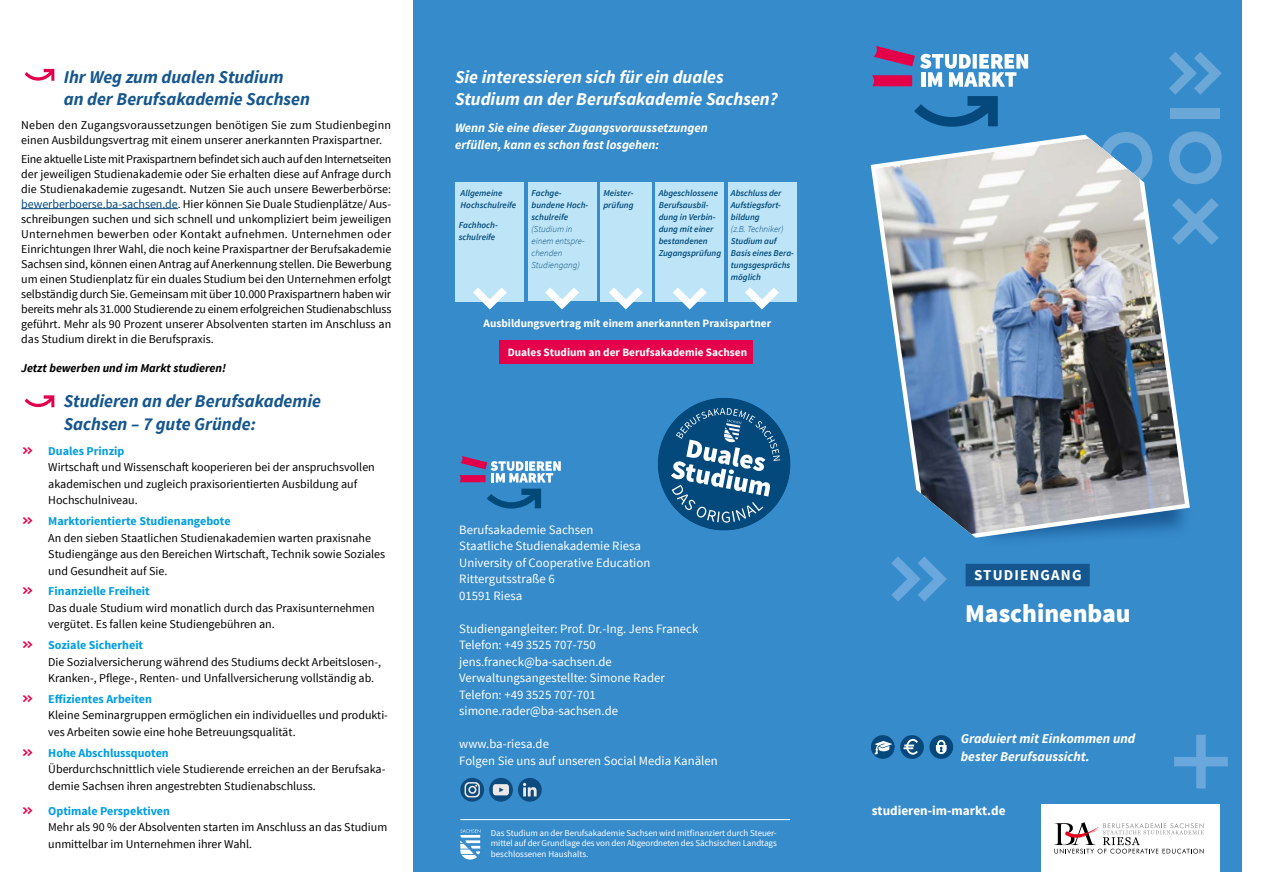
<style>
.page{position:relative;width:1263px;height:893px;background:#fff}
.page>*{position:absolute;margin:0;border:0;box-sizing:border-box;transform-origin:0 0}
.Titel{font:900 25.5px "Source Sans Pro";color:#fff}
.t1{font:italic 700 18px/22.5px "Source Sans Pro";color:#15568f}
.t2{font:italic 700 18px/22.5px "Source Sans Pro";color:#fff}
.t3{font:700 15px "Source Sans Pro";letter-spacing:.075em;color:#fff}
.t4{font:italic 700 13.5px/18px "Source Sans Pro";color:#fff}
.t5{font:700 13.2px "Source Sans Pro";color:#fff}
.t6{font:12.75px/16.5px "Source Sans Pro";color:#fff}
.t7{font:italic 700 12.75px/16.5px "Source Sans Pro";color:#fff}
.t8{font:12px/16.5px "Source Sans Pro";color:#000}
.t9{font:italic 700 12px "Source Sans Pro";color:#000}
.t10{font:700 11.25px "Source Sans Pro";color:#fff}
.t11{font:italic 600 9px/12px "Source Sans Pro";color:#004a79}
.t12{font:9px/10.5px "Source Sans Pro";letter-spacing:-.005em;color:#fff;text-align:justify}
.t13{font:italic 300 9px/12px "Source Sans Pro";color:#004a79}
.s1{font-family:"Bas";font-style:normal;font-size:36px;color:#7da516}
.s2{color:#04487c}
.s3{font-family:"Bas";font-weight:700;font-size:18px;color:#e40049}
.s4{font-weight:700;color:#009ee3}
</style>
<div class="page">
<div style="left:414px;top:0;width:828px;height:872px;background:#368bcb"></div>
<div style="left:966px;top:564px;width:124px;height:22px;background:#15568f"></div>
<svg style="left:891px;top:556px;width:56px;height:46px"></svg>
<svg style="left:1174px;top:735px;width:54px;height:53px"></svg>
<div style="left:871px;top:735px;width:24px;height:24px;background:#04487c;border-radius:50%"></div>
<svg style="left:874px;top:741px;width:18px;height:13px"></svg>
<div style="left:929px;top:735px;width:24px;height:24px;background:#04487c;border-radius:50%"></div>
<div style="left:900px;top:735px;width:24px;height:24px;background:#04487c;border-radius:50%"></div>
<svg style="left:903px;top:739px;width:15px;height:16px"></svg>
<svg style="left:936px;top:740px;width:11px;height:14px"></svg>
<svg style="left:914px;top:96px;width:84px;height:31px"></svg>
<svg style="left:872px;top:46px;width:156px;height:41px"></svg>
<hr style="left:21px;top:208px;width:157px;height:1px;background:#04487c">
<div style="left:500px;top:340px;width:253px;height:24px;background:#e4004b"></div>
<div style="left:456px;top:182px;width:68px;height:120px;background:#bee4f7"></div>
<div style="left:528px;top:182px;width:68px;height:119px;background:#bee4f7"></div>
<div style="left:600px;top:182px;width:52px;height:120px;background:#bee4f7"></div>
<div style="left:655px;top:182px;width:69px;height:120px;background:#bee4f7"></div>
<div style="left:728px;top:182px;width:68px;height:120px;background:#bee4f7"></div>
<svg style="left:745px;top:288px;width:34px;height:21px"></svg>
<svg style="left:673px;top:287px;width:34px;height:22px"></svg>
<svg style="left:545px;top:287px;width:34px;height:22px"></svg>
<svg style="left:609px;top:287px;width:34px;height:22px"></svg>
<svg style="left:473px;top:287px;width:34px;height:22px"></svg>
<svg style="left:460px;top:829px;width:20px;height:30px"></svg>
<hr style="left:460px;top:819px;width:330px;height:1px;background:#fff">
<svg style="left:658px;top:398px;width:133px;height:133px"></svg>
<svg style="left:1169px;top:52px;width:53px;height:43px"></svg>
<svg style="left:1114px;top:132px;width:24px;height:3px"></svg>
<svg style="left:1183px;top:132px;width:39px;height:52px"></svg>
<svg style="left:1190px;top:198px;width:29px;height:47px"></svg>
<svg style="left:871px;top:135px;width:319px;height:403px"></svg>
<img style="left:876px;top:138px;width:309px;height:396px">
<div style="left:1041px;top:805px;width:178px;height:88px;background:#fff"></div>
<svg style="left:487px;top:489px;width:54px;height:20px"></svg>
<svg style="left:459px;top:456px;width:102px;height:27px"></svg>
<svg style="left:1054px;top:822px;width:149px;height:32px"></svg>
<div style="left:1170px;top:108px;width:50px;height:10px;background:#6ca8d7"></div>
<div style="left:460px;top:778px;width:24px;height:24px;background:#0d4a7d;border-radius:50%"></div>
<svg style="left:464px;top:782px;width:16px;height:15px"></svg>
<div style="left:489px;top:778px;width:24px;height:24px;background:#0d4a7d;border-radius:50%"></div>
<svg style="left:493px;top:784px;width:16px;height:11px"></svg>
<div style="left:518px;top:778px;width:24px;height:24px;background:#0d4a7d;border-radius:50%"></div>
<svg style="left:523px;top:783px;width:14px;height:13px"></svg>
<svg style="left:25px;top:69px;width:29px;height:12px"></svg>
<svg style="left:25px;top:395px;width:29px;height:12px"></svg>
<h2 class="t1" style="left:64px;top:65px;width:248px;text-indent:-43px"><span class="s1">5</span> Ihr Weg zum dualen Studium<br>an der Berufsakademie Sachsen</h2>
<p class="t8" style="left:21px;top:117px;width:371px;line-height:15px">Neben den Zugangsvoraussetzungen benötigen Sie zum Studienbeginn einen Ausbildungsvertrag mit einem unserer anerkannten Praxispartner.</p>
<p class="t8" style="left:21px;top:151px;width:372px;line-height:15px;text-align:justify">Eine aktuelle Liste mit Praxispartnern befindet sich auch auf den Internetseiten der jeweiligen Studienakademie oder Sie erhalten diese auf Anfrage durch die Studienakademie zugesandt. Nutzen Sie auch unsere Bewerberbörse: <span class="s2">bewerberboerse.ba-sachsen.de</span>. Hier können Sie Duale Studienplätze/ Aus&shy;schreibungen suchen und sich schnell und unkompliziert beim jeweiligen Unternehmen bewerben oder Kontakt aufnehmen. Unternehmen oder Einrichtungen Ihrer Wahl, die noch keine Praxispartner der Berufsakademie Sachsen sind, können einen Antrag auf Anerkennung stellen. Die Bewerbung um einen Studienplatz für ein duales Studium bei den Unternehmen erfolgt selbständig durch Sie. Gemeinsam mit über 10.000 Praxispartnern haben wir bereits mehr als 31.000 Studierende zu einem erfolgreichen Studienabschluss geführt. Mehr als 90 Prozent unserer Absolventen starten im Anschluss an das Studium direkt in die Berufspraxis.</p>
<p class="t9" style="left:21px;top:360px;width:206px">Jetzt bewerben und im Markt studieren!</p>
<h2 class="t1" style="left:64px;top:390px;width:259px;text-indent:-43px"><span class="s1">5</span> Studieren an der Berufsakademie<br>Sachsen – 7 gute Gründe:</h2>
<p class="t8" style="left:48px;top:443px;width:328px;text-indent:-27px"><span class="s3">#</span> <span class="s4">Duales Prinzip<br></span>Wirtschaft und Wissenschaft kooperieren bei der anspruchsvollen akademischen und zugleich praxisorientierten Ausbildung auf Hochschulniveau.</p>
<p class="t8" style="left:48px;top:513px;width:338px;text-indent:-27px"><span class="s3">#</span> <span class="s4">Marktorientierte Studienangebote<br></span>An den sieben Staatlichen Studienakademien warten praxisnahe Studiengänge aus den Bereichen Wirtschaft, Technik sowie Soziales und Gesundheit auf Sie.</p>
<p class="t8" style="left:48px;top:583px;width:328px;text-indent:-27px"><span class="s3">#</span> <span class="s4">Finanzielle Freiheit<br></span>Das duale Studium wird monatlich durch das Praxisunternehmen vergütet. Es fallen keine Studiengebühren an.</p>
<p class="t8" style="left:48px;top:637px;width:334px;text-indent:-27px"><span class="s3">#</span> <span class="s4">Soziale Sicherheit<br></span>Die Sozialversicherung während des Studiums deckt Arbeitslosen-,<br>Kranken-, Pflege-, Renten- und Unfallversicherung vollständig ab.</p>
<p class="t8" style="left:48px;top:691px;width:341px;text-indent:-27px"><span class="s3">#</span> <span class="s4">Effizientes Arbeiten<br></span>Kleine Seminargruppen ermöglichen ein individuelles und produkti&shy;ves Arbeiten sowie eine hohe Betreuungsqualität.</p>
<p class="t8" style="left:48px;top:745px;width:339px;text-indent:-27px"><span class="s3">#</span> <span class="s4">Hohe Abschlussquoten<br></span>Überdurchschnittlich viele Studierende erreichen an der Berufsaka&shy;demie Sachsen ihren angestrebten Studienabschluss.</p>
<p class="t8" style="left:48px;top:803px;width:340px;text-indent:-27px"><span class="s3">#</span> <span class="s4">Optimale Perspektiven<br></span>Mehr als 90 % der Absolventen starten im Anschluss an das Studium unmittelbar im Unternehmen ihrer Wahl.</p>
<h2 class="t2" style="left:455px;top:65px;width:324px">Sie interessieren sich für ein duales<br>Studium an der Berufsakademie Sachsen?</h2>
<p class="t7" style="left:455px;top:119px;width:254px">Wenn Sie eine dieser Zugangsvoraussetzungen erfüllen, kann es schon fast losgehen:</p>
<p class="t11" style="left:461px;top:187px;width:57px">Allgemeine<br>Hochschulreife</p>
<p class="t11" style="left:459px;top:219px;width:41px">Fachhoch&shy;schulreife</p>
<p class="t11" style="left:531px;top:187px;width:58px">Fachge&shy;bundene Hoch&shy;schulreife</p>
<p class="t13" style="left:531px;top:223px;width:55px">(Studium in einem entspre&shy;chenden<br>Studiengang)</p>
<p class="t11" style="left:603px;top:187px;width:32px">Meister&shy;prüfung</p>
<p class="t11" style="left:659px;top:187px;width:64px">Abgeschlossene<br>Berufsausbil&shy;dung in Verbin&shy;dung mit einer bestandenen<br>Zugangsprüfung</p>
<p class="t11" style="left:731px;top:187px;width:52px;text-align:justify">Abschluss der Aufstiegsfort&shy;bildung</p>
<p class="t13" style="left:731px;top:223px;width:54px">(z.B. Techniker)</p>
<p class="t11" style="left:731px;top:235px;width:64px">Studium auf<br>Basis eines Bera&shy;tungsgesprächs möglich</p>
<p class="t10" style="left:484px;top:316px;width:289px">Ausbildungsvertrag mit einem anerkannten Praxispartner</p>
<p class="t10" style="left:508px;top:345px;width:241px">Duales Studium an der Berufsakademie Sachsen</p>
<p class="t6" style="left:459px;top:521px;width:193px">Berufsakademie Sachsen<br>Staatliche Studienakademie Riesa<br>University of Cooperative Education<br>Rittergutsstraße 6<br>01591 Riesa</p>
<p class="t6" style="left:459px;top:620px;width:241px">Studiengangleiter: Prof. Dr.-Ing. Jens Franeck Telefon: +49 3525 707-750 jens.franeck@ba-sachsen.de Verwaltungsangestellte: Simone Rader Telefon: +49 3525 707-701 simone.rader@ba-sachsen.de</p>
<p class="t6" style="left:459px;top:736px;width:260px">www.ba-riesa.de<br>Folgen Sie uns auf unseren Social Media Kanälen</p>
<p class="t12" style="left:491px;top:828px;width:287px">Das Studium an der Berufsakademie Sachsen wird mitfinanziert durch Steuer&shy;mittel auf der Grundlage des von den Abgeordneten des Sächsischen Landtags beschlossenen Haushalts.</p>
<p class="t3" style="left:974px;top:566px;width:109px">STUDIENGANG</p>
<p class="Titel" style="left:965px;top:597px;width:167px">Maschinenbau</p>
<p class="t4" style="left:961px;top:729px;width:176px">Graduiert mit Einkommen und bester Berufsaussicht.</p>
<p class="t5" style="left:872px;top:802px;width:135px">studieren-im-markt.de</p>
</div>
